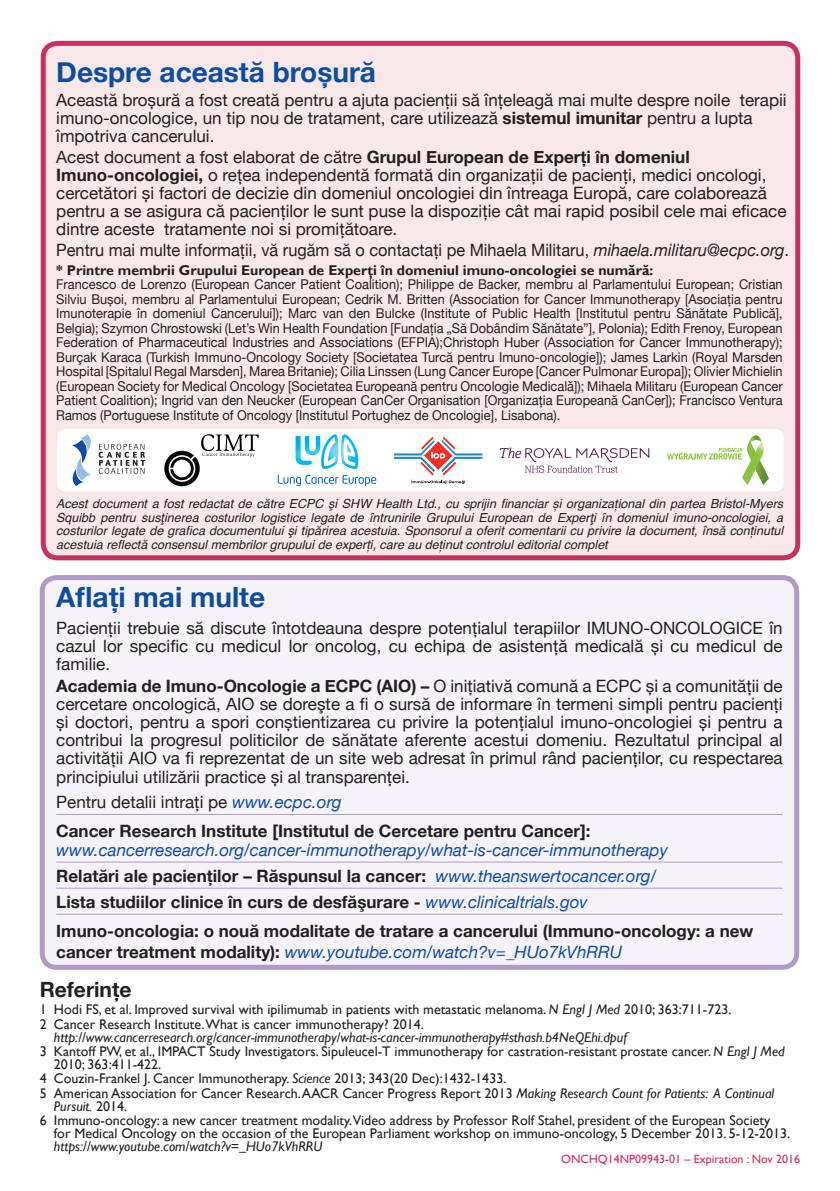
<style>
.page{position:relative;width:840px;height:1191px;background:#fff}
.page>*{position:absolute;margin:0;border:0;box-sizing:border-box;transform-origin:0 0}
.t1{font:700 28px "Helvetica Neue";color:#0d4da1}
.t2{font:700 21px "Helvetica Neue";color:#231f20}
.t3{font:17px/18px "Helvetica Neue";color:#231f20;text-align:justify}
.t4{font:700 17px/28.6px "Helvetica Neue";color:#231f20}
.t5{font:italic 17px/26px "Helvetica Neue";color:#0d4da1}
.t6{font:17px "Helvetica Neue";color:#231f20;scale:.96 1}
.t7{font:700 14.2px "Gill Sans";color:#231f20}
.t8{font:14px/14.4px "Gill Sans";color:#231f20}
.t9{font:italic 14px/14.4px "Gill Sans";color:#231f20}
.t10{font:13.6px/14.4px "Helvetica Neue";color:#231f20;text-align:justify;scale:.95 1}
.t11{font:italic 12.4px/13.6px "Helvetica";color:#231f20;text-align:justify}
.t12{font:12px "Gill Sans";color:#ce2d62}
.s1{font-weight:700}
.s2{font-style:italic}
.s3{font-weight:400}
.s4{font-weight:400;font-style:italic;color:#0d4da1}
.s5{font-weight:700;font-style:normal;color:#231f20}
.s6{font-style:normal}
</style>
<div class="page">
<div style="left:42px;top:577px;width:754px;height:390px;background:#f5f3f8;border-radius:14px"></div>
<div style="left:40px;top:575px;width:758px;height:394px;border:5px solid #b09ac9;border-radius:14px"></div>
<hr style="left:56px;top:814px;width:726px;height:1px;background:#b09ac9">
<hr style="left:56px;top:861px;width:726px;height:1px;background:#b09ac9">
<hr style="left:56px;top:887px;width:726px;height:1px;background:#b09ac9">
<hr style="left:56px;top:913px;width:726px;height:1px;background:#b09ac9">
<div style="left:43px;top:43px;width:754px;height:515px;background:#f9e8e9;border-radius:14px"></div>
<div style="left:41px;top:41px;width:758px;height:519px;border:5px solid #ce2d62;border-radius:14px"></div>
<div style="left:57px;top:429px;width:726px;height:62px;background:#fff;border-radius:8px"></div>
<svg style="left:295px;top:434px;width:63px;height:35px"></svg>
<svg style="left:277px;top:475px;width:99px;height:11px"></svg>
<svg style="left:500px;top:448px;width:149px;height:25px"></svg>
<svg style="left:393px;top:436px;width:89px;height:48px"></svg>
<svg style="left:164px;top:434px;width:94px;height:52px"></svg>
<svg style="left:667px;top:435px;width:101px;height:50px"></svg>
<svg style="left:72px;top:434px;width:19px;height:52px"></svg>
<svg style="left:99px;top:444px;width:46px;height:30px"></svg>
<h1 class="t1" style="left:56px;top:47px;width:321px">Despre această broșură</h1>
<p class="t3" style="left:56px;top:90px;width:731px;text-align:left">Această broșură a fost creată pentru a ajuta pacienții să înțeleagă mai multe despre noile terapii imuno-oncologice, un tip nou de tratament, care utilizează <span class="s1">sistemul imunitar</span> pentru a lupta împotriva cancerului.</p>
<p class="t3" style="left:56px;top:147px;width:731px;text-align:left">Acest document a fost elaborat de către <span class="s1">Grupul European de Experți în domeniul Imuno-oncologiei,</span> o rețea independentă formată din organizații de pacienți, medici oncologi, cercetători și factori de decizie din domeniul oncologiei din întreaga Europă, care colaborează pentru a se asigura că pacienților le sunt puse la dispoziție cât mai rapid posibil cele mai eficace dintre aceste tratamente noi si promițătoare.</p>
<p class="t6" style="left:56px;top:235px;width:764px">Pentru mai multe informații, vă rugăm să o contactați pe Mihaela Militaru, <span class="s2">mihaela.militaru@ecpc.org</span>.</p>
<p class="t7" style="left:56px;top:261px;width:598px">* Printre membrii Grupului European de Experţi în domeniul imuno-oncologiei se numără:</p>
<p class="t10" style="left:56px;top:276px;width:765px">Francesco de Lorenzo (European Cancer Patient Coalition); Philippe de Backer, membru al Parlamentului European; Cristian Silviu Bușoi, membru al Parlamentului European; Cedrik M. Britten (Association for Cancer Immunotherapy [Asociația pentru Imunoterapie în domeniul Cancerului]); Marc van den Bulcke (Institute of Public Health [Institutul pentru Sănătate Publică], Belgia); Szymon Chrostowski (Let’s Win Health Foundation [Fundația „Să Dobândim Sănătate”], Polonia); Edith Frenoy, European Federation of Pharmaceutical Industries and Associations (EFPIA);Christoph Huber (Association for Cancer Immunotherapy); Burçak Karaca (Turkish Immuno-Oncology Society [Societatea Turcă pentru Imuno-oncologie]); James Larkin (Royal Marsden Hospital [Spitalul Regal Marsden], Marea Britanie); Cilia Linssen (Lung Cancer Europe [Cancer Pulmonar Europa]); Olivier Michielin (European Society for Medical Oncology [Societatea Europeană pentru Oncologie Medicală]); Mihaela Militaru (European Cancer Patient Coalition); Ingrid van den Neucker (European CanCer Organisation [Organizația Europeană CanCer]); Francisco Ventura Ramos (Portuguese Institute of Oncology [Institutul Portughez de Oncologie], Lisabona).</p>
<p class="t11" style="left:56px;top:497px;width:728px">Acest document a fost redactat de către ECPC şi SHW Health Ltd., cu sprijin financiar și organizațional din partea Bristol-Myers Squibb pentru susţinerea costurilor logistice legate de întrunirile Grupului European de Experţi în domeniul imuno-oncologiei, a costurilor legate de grafica documentului şi tipărirea acestuia. Sponsorul a oferit comentarii cu privire la document, însă conținutul acestuia reflectă consensul membrilor grupului de experți, care au deținut controlul editorial complet</p>
<h1 class="t1" style="left:56px;top:572px;width:210px">Aflați mai multe</h1>
<p class="t3" style="left:56px;top:617px;width:727px">Pacienţii trebuie să discute întotdeauna despre potențialul terapiilor IMUNO-ONCOLOGICE în cazul lor specific cu medicul lor oncolog, cu echipa de asistență medicală și cu medicul de familie.</p>
<p class="t3" style="left:56px;top:675px;width:727px"><span class="s1">Academia de Imuno-Oncologie a ECPC (AIO) –</span> O inițiativă comună a ECPC și a comunității de cercetare oncologică, AIO se doreşte a fi o sursă de informare în termeni simpli pentru pacienți și doctori, pentru a spori conștientizarea cu privire la potențialul imuno-oncologiei și pentru a contribui la progresul politicilor de sănătate aferente acestui domeniu. Rezultatul principal al activității AIO va fi reprezentat de un site web adresat în primul rând pacienților, cu respectarea principiului utilizării practice și al transparenței.</p>
<p class="t4" style="left:56px;top:787px;width:535px"><span class="s3">Pentru detalii intraţi pe</span> <span class="s4">www.ecpc.org<br></span>Cancer Research Institute [Institutul de Cercetare pentru Cancer]:</p>
<p class="t5" style="left:56px;top:836px;width:612px">www.cancerresearch.org/cancer-immunotherapy/what-is-cancer-immunotherapy<br><span class="s5">Relatări ale pacienților – Răspunsul la cancer:</span> www.theanswertocancer.org/<br><span class="s5">Lista studiilor clinice în curs de desfăşurare -</span> www.clinicaltrials.gov</p>
<p class="t4" style="left:56px;top:919px;width:698px;line-height:21.6px">Imuno-oncologia: o nouă modalitate de tratare a cancerului (Immuno-oncology: a new cancer treatment modality): <span class="s4">www.youtube.com/watch?v=_HUo7kVhRRU</span></p>
<p class="t2" style="left:40px;top:970px;width:93px">Referințe</p>
<p class="t8" style="left:40px;top:1002px;width:692px">1 Hodi FS, et al. Improved survival with ipilimumab in patients with metastatic melanoma. <span class="s2">N Engl J Med</span> 2010; 363:711-723.<br>2 Cancer Research Institute.What is cancer immunotherapy? 2014.</p>
<p class="t9" style="left:40px;top:1030px;width:746px;text-indent:14px">http://www.cancerresearch.org/cancer-immunotherapy/what-is-cancer-immunotherapy#sthash.b4NeQEhi.dpuf<br><span class="s6">3 Kantoff PW, et al., IMPACT Study Investigators. Sipuleucel-T immunotherapy for castration-resistant prostate cancer.</span> N Engl J Med</p>
<p class="t8" style="left:40px;top:1057px;width:735px;text-indent:14px">2010; 363:411-422.<br>4 Couzin-Frankel J. Cancer Immunotherapy. <span class="s2">Science</span> 2013; 343(20 Dec):1432-1433.<br>5 American Association for Cancer Research. AACR Cancer Progress Report 2013 <span class="s2">Making Research Count for Patients: A Continual</span></p>
<p class="t8" style="left:40px;top:1099px;width:731px;text-indent:14px"><span class="s2">Pursuit.</span> 2014.<br>6 Immuno-oncology: a new cancer treatment modality.Video address by Professor Rolf Stahel, president of the European Society</p>
<p class="t8" style="left:54px;top:1126px;width:737px">for Medical Oncology on the occasion of the European Parliament workshop on immuno-oncology, 5 December 2013. 5-12-2013.</p>
<p class="t9" style="left:54px;top:1139px;width:270px">https://www.youtube.com/watch?v=_HUo7kVhRRU</p>
<p class="t12" style="left:561px;top:1151px;width:240px">ONCHQ14NP09943-01 – Expiration : Nov 2016</p>
</div>
